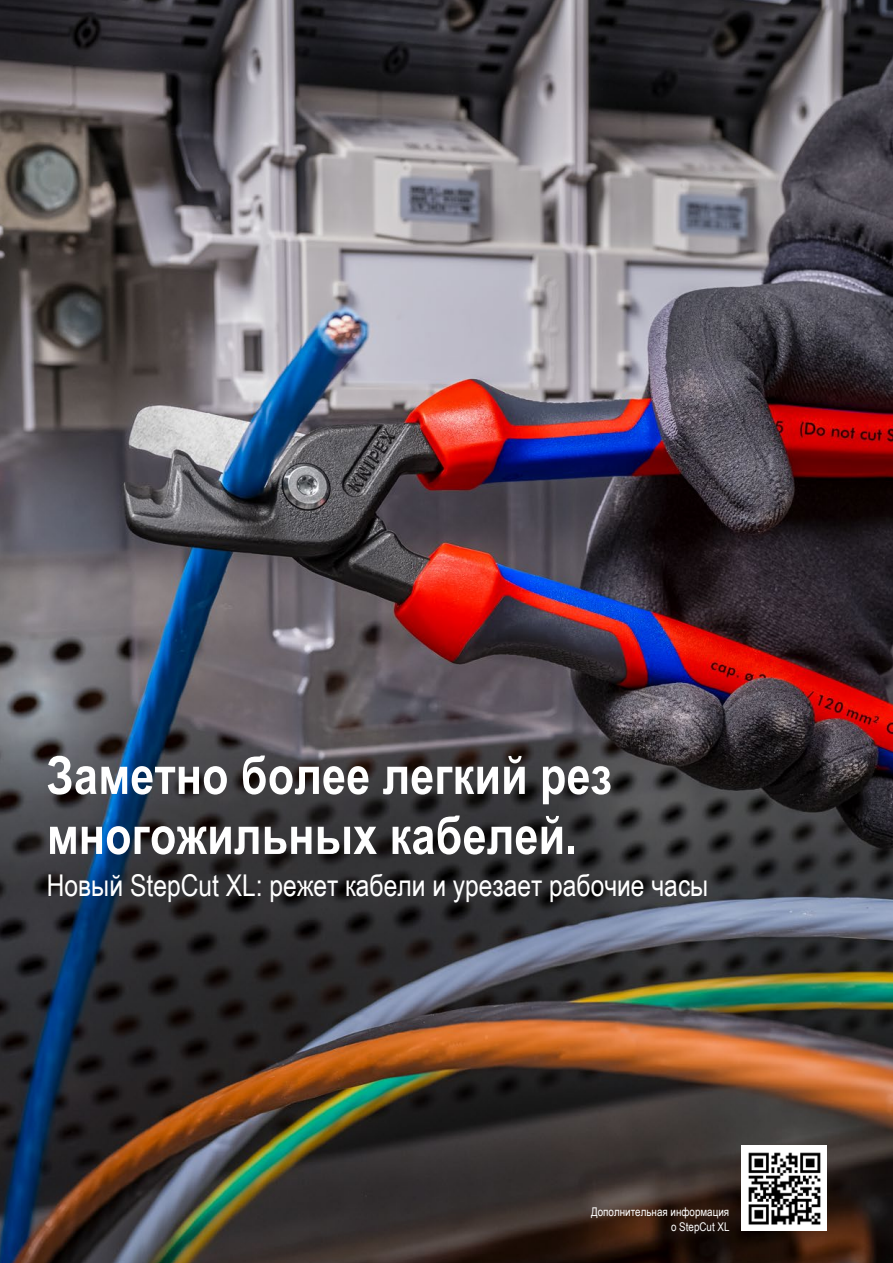
<style>
.page{position:relative;width:893px;height:1263px;background:#fff}
.page>*{position:absolute;margin:0;border:0;box-sizing:border-box;transform-origin:0 0}
._01_2_Headline{font:700 52.5px/60px "Arial Narrow";letter-spacing:.005em;color:#fff}
._01_3_Subhead{font:30px "Arial Narrow";color:#fff}
._03_BU_linksb{font:12px/14.2px "Arial Narrow";color:#fff;text-align:right}
</style>
<div class="page">
<img style="left:0;top:0;width:893px;height:1263px">
<img style="left:742px;top:1145px;width:85px;height:86px">
<p class="_01_2_Headline" style="left:47px;top:743px;width:567px">Заметно более легкий рез многожильных кабелей.</p>
<p class="_01_3_Subhead" style="left:47px;top:863px;width:663px">Новый StepCut XL: режет кабели и урезает рабочие часы</p>
<p class="_03_BU_linksb" style="left:591px;top:1204px;width:140px">Дополнительная информация о StepCut XL</p>
</div>
